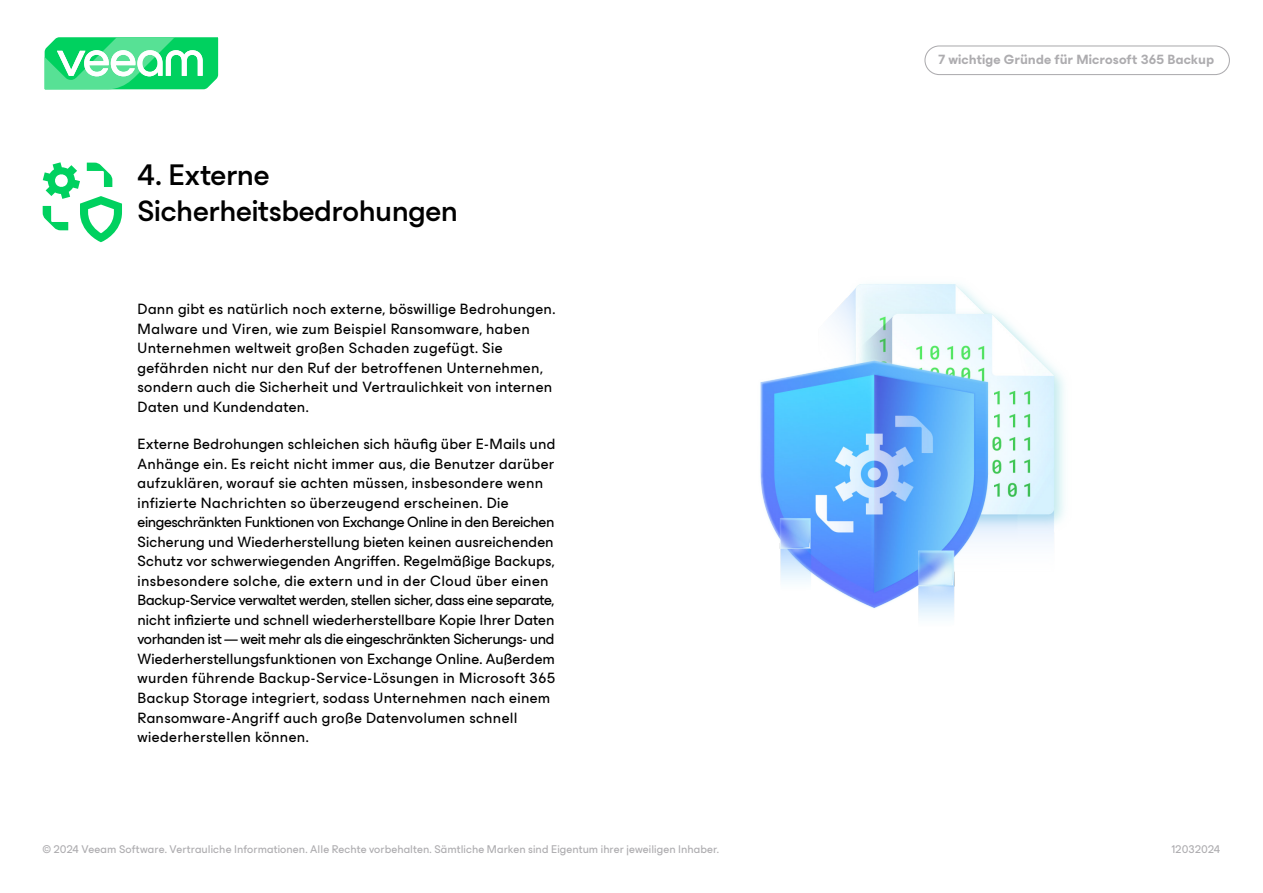
<style>
.page{position:relative;width:1263px;height:893px;background:#fff}
.page>*{position:absolute;margin:0;border:0;box-sizing:border-box;transform-origin:0 0}
.Subtitle_22_Medium{font:500 30px/36px "ES Build Neutral";letter-spacing:-.01em;color:#000}
.body_text_11{font:15px/19.5px "ES Build Neutral";letter-spacing:.015em;color:#000}
.t1{font:700 13.5px "ES Build Neutral";letter-spacing:.005em;color:#adacaf}
.t2{font:11.25px "ES Build Neutral";letter-spacing:.01em;color:#adacaf}
</style>
<div class="page">
<svg style="left:44px;top:37px;width:175px;height:53px"></svg>
<div style="left:924px;top:45px;width:306px;height:30px;border:1px solid #adacaf;border-radius:14px"></div>
<img style="left:760px;top:284px;width:304px;height:335px">
<svg style="left:43px;top:162px;width:79px;height:80px"></svg>
<p class="Subtitle_22_Medium" style="left:138px;top:154px;width:322px">4. Externe<br>Sicherheitsbedrohungen</p>
<p class="body_text_11" style="left:138px;top:298px;width:419px">Dann gibt es natürlich noch externe, böswillige Bedrohungen.<br>Malware und Viren, wie zum Beispiel Ransomware, haben Unternehmen weltweit großen Schaden zugefügt. Sie gefährden nicht nur den Ruf der betroffenen Unternehmen, sondern auch die Sicherheit und Vertraulichkeit von internen Daten und Kundendaten.</p>
<p class="body_text_11" style="left:138px;top:433px;width:419px">Externe Bedrohungen schleichen sich häufig über E-Mails und Anhänge ein. Es reicht nicht immer aus, die Benutzer darüber aufzuklären, worauf sie achten müssen, insbesondere wenn infizierte Nachrichten so überzeugend erscheinen. Die eingeschränkten Funktionen von Exchange Online in den Bereichen Sicherung und Wiederherstellung bieten keinen ausreichenden Schutz vor schwerwiegenden Angriffen. Regelmäßige Backups, insbesondere solche, die extern und in der Cloud über einen Backup-Service verwaltet werden, stellen sicher, dass eine separate, nicht infizierte und schnell wiederherstellbare Kopie Ihrer Daten vorhanden ist — weit mehr als die eingeschränkten Sicherungs- und Wiederherstellungsfunktionen von Exchange Online. Außerdem wurden führende Backup-Service-Lösungen in Microsoft 365<br>Backup Storage integriert, sodass Unternehmen nach einem Ransomware-Angriff auch große Datenvolumen schnell wiederherstellen können.</p>
<p class="t1" style="left:938px;top:48px;width:277px">7 wichtige Gründe für Microsoft 365 Backup</p>
<p class="t2" style="left:43px;top:840px;width:678px">© 2024 Veeam Software. Vertrauliche Informationen. Alle Rechte vorbehalten. Sämtliche Marken sind Eigentum ihrer jeweiligen Inhaber.</p>
<p class="t2" style="left:1171px;top:840px;width:50px">12032024</p>
</div>
